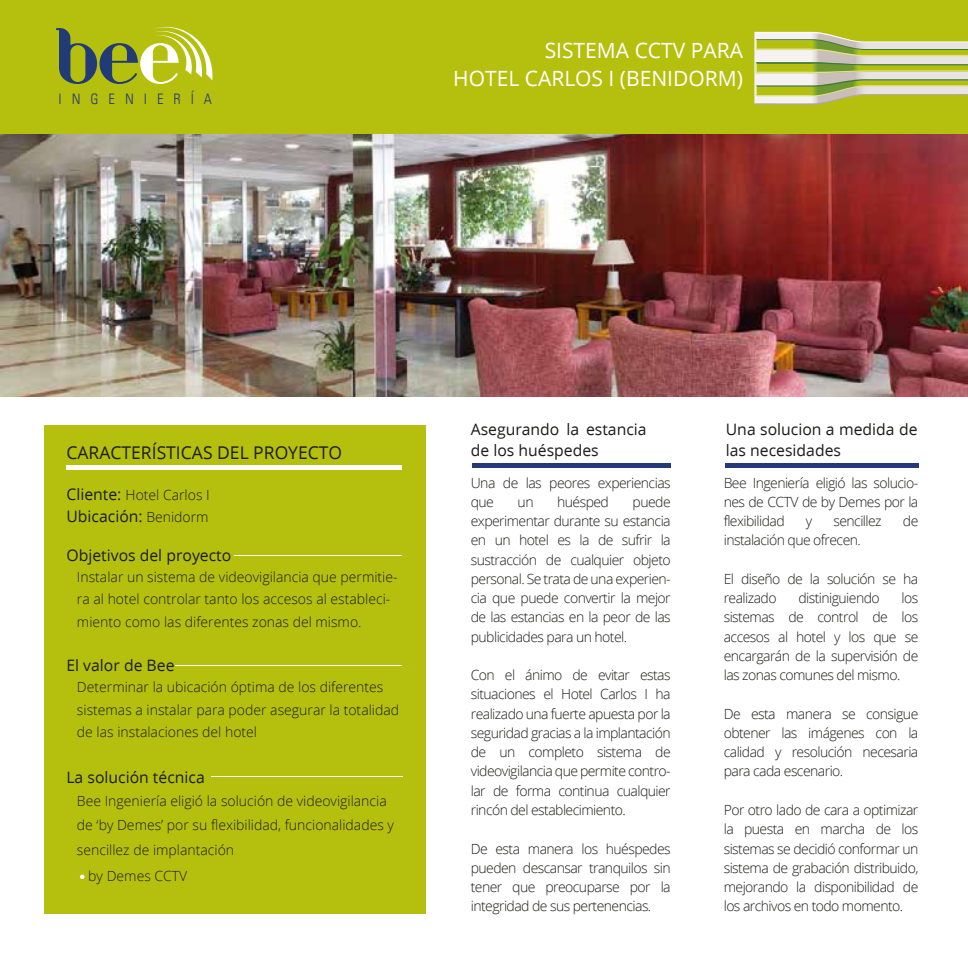
<style>
.page{position:relative;width:968px;height:968px;background:#fff}
.page>*{position:absolute;margin:0;border:0;box-sizing:border-box;transform-origin:0 0}
.t1{font:21px/27.7px "Open Sans";color:#fff;text-align:right}
.t2{font:17.5px "Open Sans";color:#1d1d1b}
.t3{font:15.75px/21px "Open Sans";color:#1d1d1b}
.t4{font:300 condensed 14.53px "Univers LT Std";letter-spacing:.69em;color:#223b77}
.t5{font:300 14px/19.2px "Open Sans";letter-spacing:-.04em;color:#1d1d1b;text-align:justify}
.t6{font:300 14px/22.8px "Open Sans";color:#1d1d1b}
.s1{font-weight:400;font-size:15.75px}
.s2{font-weight:300;font-size:14px}
</style>
<div class="page">
<div style="left:0;top:0;width:967px;height:134px;background:#b5c00e"></div>
<svg style="left:754px;top:32px;width:213px;height:73px"></svg>
<div style="left:472px;top:463px;width:198px;height:5px;background:#223b77"></div>
<div style="left:725px;top:463px;width:193px;height:5px;background:#223b77"></div>
<img style="left:0;top:134px;width:967px;height:262px">
<svg style="left:56px;top:26px;width:157px;height:58px"></svg>
<div style="left:45px;top:425px;width:380px;height:488px;background:#b5c00e"></div>
<div style="left:66px;top:465px;width:336px;height:5px;background:#fff"></div>
<hr style="left:234px;top:555px;width:168px;height:1px;background:#fff">
<hr style="left:176px;top:664px;width:226px;height:1px;background:#fff">
<hr style="left:211px;top:776px;width:191px;height:1px;background:#fff">
<svg style="left:80px;top:874px;width:5px;height:4px"></svg>
<p class="t4" style="left:58px;top:91px;width:155px">INGENIERÍA</p>
<h1 class="t1" style="left:453px;top:37px;width:291px">SISTEMA CCTV PARA<br>HOTEL CARLOS I (BENIDORM)</h1>
<p class="t3" style="left:725px;top:419px;width:193px">Una solucion a medida de</p>
<p class="t3" style="left:470px;top:419px;width:177px">Asegurando la estancia de los huéspedes</p>
<p class="t2" style="left:66px;top:443px;width:277px">CARACTERÍSTICAS DEL PROYECTO</p>
<p class="t3" style="left:725px;top:440px;width:117px">las necesidades</p>
<p class="t6" style="left:66px;top:483px;width:145px"><span class="s1">Cliente:</span> Hotel Carlos I</p>
<p class="t3" style="left:66px;top:506px;width:144px">Ubicación: <span class="s2">Benidorm</span></p>
<p class="t3" style="left:66px;top:544px;width:166px">Objetivos del proyecto</p>
<p class="t6" style="left:77px;top:565px;width:322px">Instalar un sistema de videovigilancia que permitie&shy;ra al hotel controlar tanto los accesos al estableci&shy;miento como las diferentes zonas del mismo.</p>
<p class="t3" style="left:66px;top:655px;width:109px">El valor de Bee</p>
<p class="t6" style="left:77px;top:675px;width:324px">Determinar la ubicación óptima de los diferentes sistemas a instalar para poder asegurar la totalidad de las instalaciones del hotel</p>
<p class="t3" style="left:66px;top:767px;width:140px">La solución técnica</p>
<p class="t6" style="left:77px;top:788px;width:318px;line-height:24.5px">Bee Ingeniería eligió la solución de videovigilancia de ‘by Demes’ por su flexibilidad, funcionalidades y sencillez de implantación</p>
<p class="t6" style="left:88px;top:864px;width:100px">by Demes CCTV</p>
<p class="t5" style="left:723px;top:473px;width:196px">Bee Ingeniería eligió las solucio&shy;nes de CCTV de by Demes por la flexibilidad</p>
<p class="t5" style="left:470px;top:473px;width:201px">Una de las peores experiencias que</p>
<p class="t5" style="left:517px;top:492px;width:17px">un</p>
<p class="t5" style="left:557px;top:492px;width:53px">huésped</p>
<p class="t5" style="left:470px;top:492px;width:201px;text-indent:162px">puede experimentar durante su estancia en un hotel es la de sufrir la sustracción de cualquier objeto personal. Se trata de una experien&shy;cia que puede convertir la mejor de las estancias en la peor de las publicidades para un hotel.</p>
<p class="t5" style="left:470px;top:665px;width:201px">Con el ánimo de evitar estas situaciones el Hotel Carlos I ha realizado una fuerte apuesta por la seguridad gracias a la implantación de un completo sistema de videovigilancia que permite contro&shy;lar de forma continua cualquier rincón del establecimiento.</p>
<p class="t5" style="left:470px;top:839px;width:201px">De esta manera los huéspedes pueden descansar tranquilos sin tener que preocuparse por la integridad de sus pertenencias.</p>
<p class="t5" style="left:805px;top:511px;width:8px">y</p>
<p class="t5" style="left:833px;top:511px;width:50px">sencillez</p>
<p class="t5" style="left:902px;top:511px;width:17px">de</p>
<p class="t5" style="left:723px;top:531px;width:139px">instalación que ofrecen.</p>
<p class="t5" style="left:723px;top:569px;width:196px">El diseño de la solución se ha realizado</p>
<p class="t5" style="left:723px;top:588px;width:196px;text-indent:178px">los sistemas de control de los accesos al hotel y los que se encargarán de la supervisión de las zonas comunes del mismo.</p>
<p class="t5" style="left:723px;top:704px;width:196px">De esta manera se consigue obtener las imágenes con la calidad y resolución necesaria para cada escenario.</p>
<p class="t5" style="left:723px;top:800px;width:196px">Por otro lado de cara a optimizar la puesta en marcha de los sistemas se decidió conformar un sistema de grabación distribuido, mejorando la disponibilidad de los archivos en todo momento.</p>
<p class="t5" style="left:798px;top:588px;width:83px">distiniguiendo</p>
</div>
